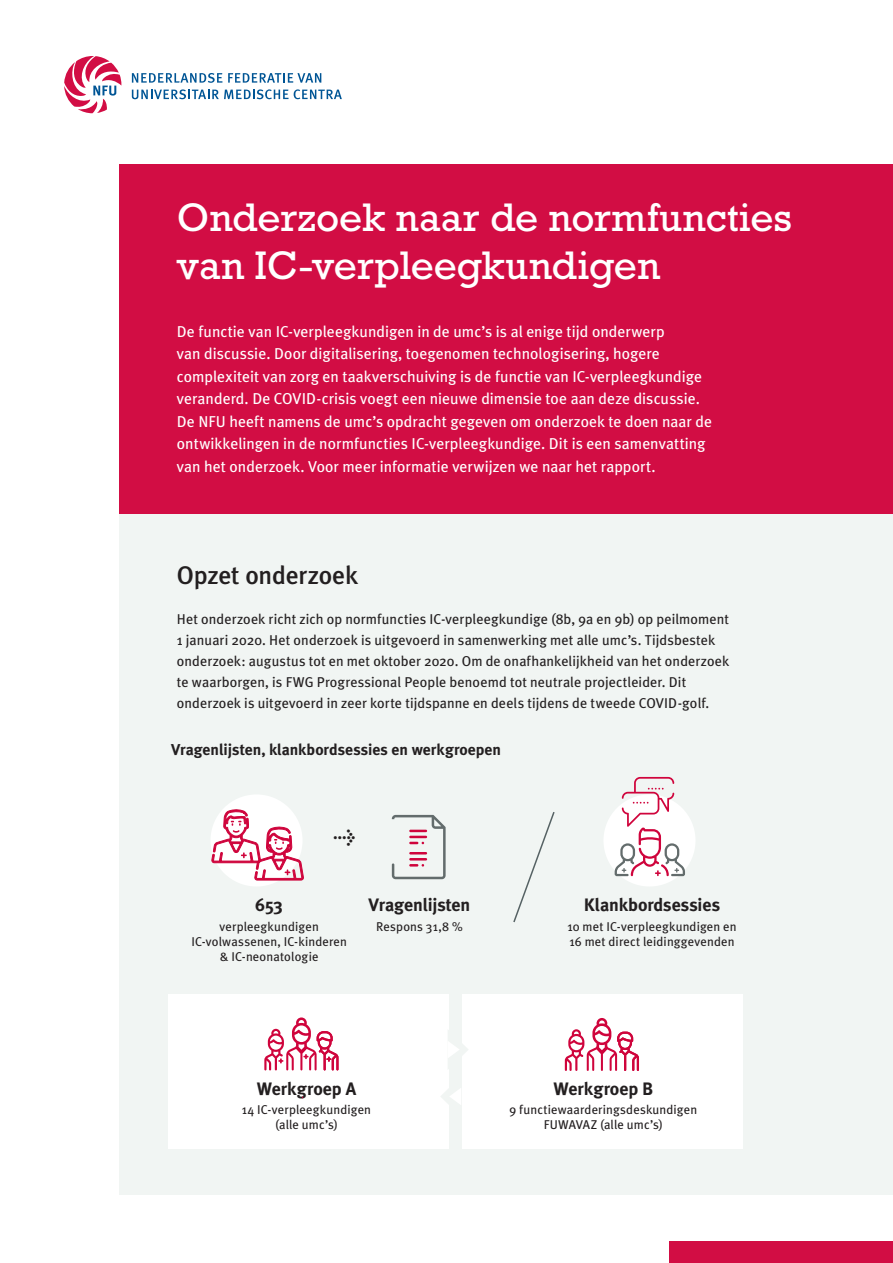
<style>
.page{position:relative;width:893px;height:1263px;background:#fff}
.page>*{position:absolute;margin:0;border:0;box-sizing:border-box;transform-origin:0 0}
.t1{font:40.5px/48.6px "Rockwell Std";color:#fff}
.t2{font:500 25.5px "Meta Plus";letter-spacing:-.01em;color:#231f20}
.t3{font:700 18px "Meta Plus";letter-spacing:-.005em;color:#231f20}
.t4{font:15.75px/22.5px "Meta Plus";color:#fff}
.t5{font:700 15.75px "Meta Plus";color:#231f20}
.t6{font:500 14.85px "Meta Plus";color:#000}
.t7{font:14.25px/21px "Meta Plus";letter-spacing:.005em;color:#231f20}
.t8{font:12.75px/15.3px "Meta Plus";letter-spacing:.01em;color:#231f20;text-align:center}
</style>
<div class="page">
<div style="left:119px;top:440px;width:774px;height:755px;background:#f1f5f3"></div>
<div style="left:603px;top:794px;width:92px;height:92px;background:#fff;border-radius:50%"></div>
<div style="left:210px;top:794px;width:93px;height:92px;background:#fff;border-radius:50%"></div>
<div style="left:168px;top:994px;width:280px;height:155px;background:#fff"></div>
<div style="left:119px;top:164px;width:774px;height:349px;background:#d20d44"></div>
<svg style="left:64px;top:56px;width:57px;height:57px"></svg>
<svg style="left:132px;top:73px;width:90px;height:10px"></svg>
<svg style="left:228px;top:73px;width:93px;height:10px"></svg>
<svg style="left:132px;top:89px;width:156px;height:10px"></svg>
<svg style="left:294px;top:89px;width:48px;height:10px"></svg>
<svg style="left:264px;top:1017px;width:74px;height:53px"></svg>
<svg style="left:212px;top:809px;width:92px;height:71px"></svg>
<svg style="left:392px;top:815px;width:54px;height:64px"></svg>
<svg style="left:615px;top:777px;width:70px;height:99px"></svg>
<div style="left:670px;top:1242px;width:223px;height:21px;background:#d20d44"></div>
<svg style="left:513px;top:812px;width:42px;height:111px"></svg>
<svg style="left:441px;top:1076px;width:20px;height:41px"></svg>
<div style="left:462px;top:994px;width:280px;height:155px;background:#fff"></div>
<svg style="left:565px;top:1018px;width:74px;height:53px"></svg>
<svg style="left:448px;top:1029px;width:20px;height:29px"></svg>
<p class="t1" style="left:177px;top:192px;width:617px">Onderzoek naar de normfuncties van IC-verpleegkundigen</p>
<p class="t4" style="left:177px;top:320px;width:537px">De functie van IC-verpleegkundigen in de umc’s is al enige tijd onderwerp<br>van discussie. Door digitalisering, toegenomen technologisering, hogere complexiteit van zorg en taakverschuiving is de functie van IC-verpleegkundige veranderd. De COVID-crisis voegt een nieuwe dimensie toe aan deze discussie.<br>De NFU heeft namens de umc’s opdracht gegeven om onderzoek te doen naar de ontwikkelingen in de normfuncties IC-verpleegkundige. Dit is een samenvatting van het onderzoek. Voor meer informatie verwijzen we naar het rapport.</p>
<p class="t2" style="left:177px;top:560px;width:183px">Opzet onderzoek</p>
<p class="t7" style="left:177px;top:608px;width:554px">Het onderzoek richt zich op normfuncties IC-verpleegkundige (8b, 9a en 9b) op peilmoment 1 januari 2020. Het onderzoek is uitgevoerd in samenwerking met alle umc’s. Tijdsbestek onderzoek: augustus tot en met oktober 2020. Om de onafhankelijkheid van het onderzoek te waarborgen, is FWG Progressional People benoemd tot neutrale projectleider. Dit onderzoek is uitgevoerd in zeer korte tijdspanne en deels tijdens de tweede COVID-golf.</p>
<p class="t5" style="left:171px;top:740px;width:332px">Vragenlijsten, klankbordsessies en werkgroepen</p>
<p class="t3" style="left:333px;top:827px;width:24px">&gt;</p>
<p class="t3" style="left:255px;top:895px;width:29px">653</p>
<p class="t8" style="left:191px;top:919px;width:157px">verpleegkundigen<br>IC-volwassenen, IC-kinderen &amp; IC-neonatologie</p>
<p class="t3" style="left:368px;top:895px;width:103px">Vragenlijsten</p>
<p class="t8" style="left:376px;top:919px;width:88px">Respons 31,8 %</p>
<p class="t3" style="left:584px;top:895px;width:138px">Klankbordsessies</p>
<p class="t8" style="left:568px;top:919px;width:171px;text-align:left">10 met IC-verpleegkundigen en<br>16 met direct leidinggevenden</p>
<p class="t3" style="left:257px;top:1078px;width:101px">Werkgroep A</p>
<p class="t8" style="left:242px;top:1102px;width:131px">14 IC-verpleegkundigen</p>
<p class="t8" style="left:275px;top:1117px;width:64px">(alle umc’s)</p>
<p class="t3" style="left:553px;top:1078px;width:101px">Werkgroep B</p>
<p class="t8" style="left:509px;top:1102px;width:189px">9 functiewaarderingsdeskundigen</p>
<p class="t8" style="left:544px;top:1117px;width:121px">FUWAVAZ (alle umc’s)</p>
<p class="t6" style="left:517px;top:1098px;width:83px">Werkgroep B</p>
</div>
